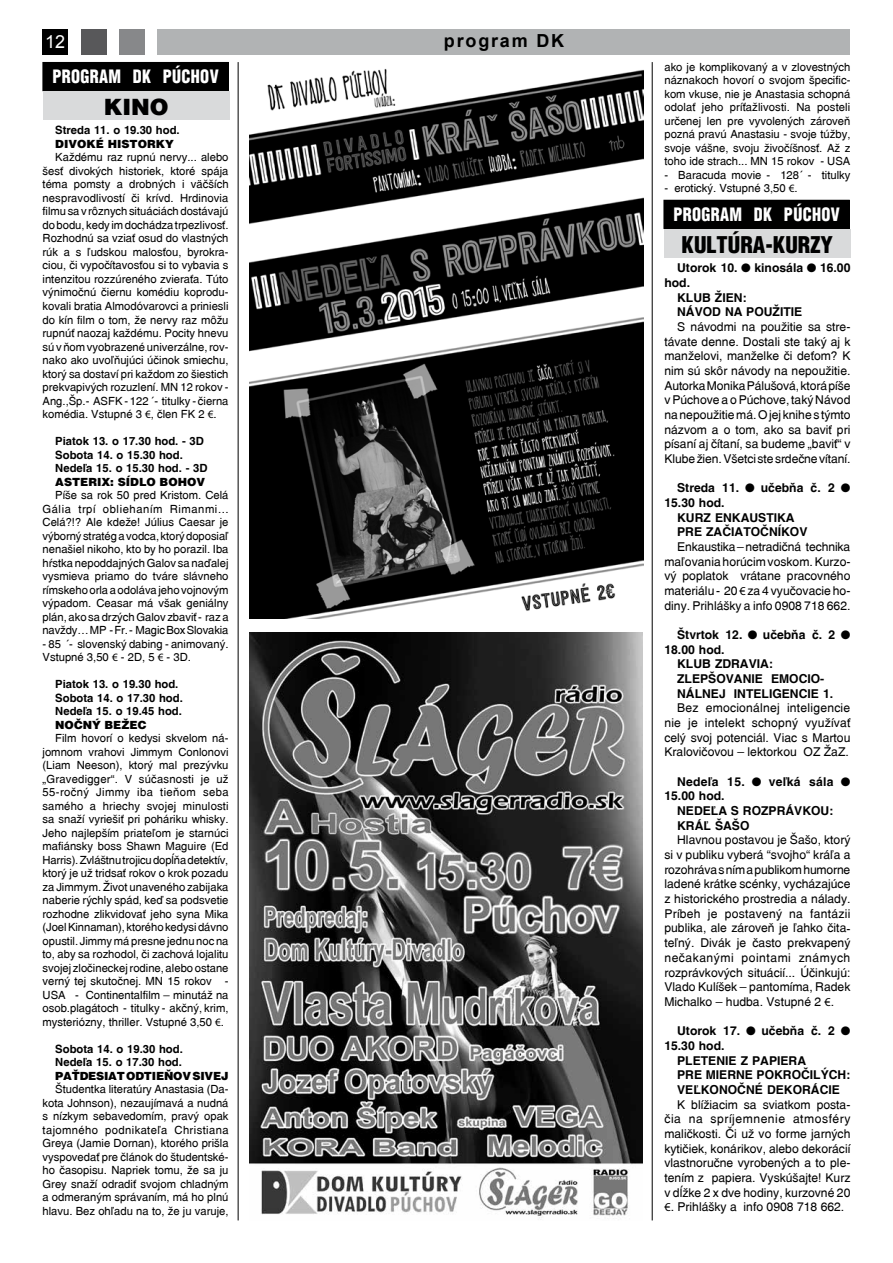
<style>
.page{position:relative;width:893px;height:1263px;background:#fff}
.page>*{position:absolute;margin:0;border:0;box-sizing:border-box;transform-origin:0 0}
.t1{font:900 22.5px "Switzerland Cond";color:#000}
.t2{font:900 22.5px "Switzerland";color:#000}
.t3{font:900 18px "Switzerland Cond";letter-spacing:.02em;color:#fff;scale:.9 1}
.t4{font:700 18px "Arial";letter-spacing:.1em;color:#000}
.t5{font:18px "Arial";color:#fff}
.t6{font:12.15px/14.7px "Switzerland";color:#000;text-align:justify}
.t7{font:700 12.15px/14.7px "Switzerland";color:#000}
.t8{font:700 12.15px/14.7px "Switzerland";letter-spacing:.02em;color:#000}
.t9{font:11.25px/13.5px "Switzerland";color:#000;text-align:justify}
.t10{font:700 11.25px/13.5px "Switzerland";color:#000}
.t11{font:900 11.25px "Switzerland";color:#000}
.t12{font:900 11.25px "Switzerland";letter-spacing:-.02em;color:#000}
.s1{font-family:"Myriad Pro"}
.s2{font-family:"Dixieland Normal";font-weight:400}
</style>
<div class="page">
<div style="left:157px;top:29px;width:693px;height:26px;background:#b1b3b4"></div>
<div style="left:43px;top:29px;width:25px;height:26px;background:#000"></div>
<div style="left:81px;top:29px;width:25px;height:26px;background:#58585a"></div>
<div style="left:119px;top:29px;width:26px;height:26px;background:#87888a"></div>
<div style="left:43px;top:62px;width:185px;height:29px;background:#000"></div>
<div style="left:43px;top:92px;width:186px;height:28px;background:#d9dadb"></div>
<div style="left:664px;top:200px;width:185px;height:28px;background:#000"></div>
<div style="left:664px;top:200px;width:186px;height:29px;border:1px solid #000"></div>
<div style="left:664px;top:229px;width:186px;height:29px;background:#d9dadb"></div>
<hr style="left:652px;top:62px;width:1px;height:1158px;background:#000">
<hr style="left:238px;top:62px;width:1px;height:1158px;background:#000">
<img style="left:250px;top:68px;width:393px;height:550px">
<img style="left:250px;top:632px;width:393px;height:588px">
<h2 class="t5" style="left:45px;top:30px;width:22px">12</h2>
<h2 class="t4" style="left:444px;top:29px;width:122px">program DK</h2>
<h2 class="t3" style="left:52px;top:65px;width:186px">PROGRAM DK PÚCHOV</h2>
<h1 class="t2" style="left:104px;top:94px;width:66px">KINO</h1>
<p class="t10" style="left:55px;top:124px;width:126px">Streda 11. o 19.30 hod.</p>
<p class="t11" style="left:55px;top:137px;width:120px">DIVOKÉ HISTORKY</p>
<p class="t9" style="left:43px;top:151px;width:188px;text-indent:13px">Každému raz rupnú nervy... alebo šesť divokých historiek, ktoré spája téma pomsty a drobných i väčších nespravodlivostí či krívd. Hrdinovia filmu sa v rôznych situáciách dostávajú do bodu, kedy im dochádza trpezlivosť.<br>Rozhodnú sa vziať osud do vlastných rúk a s ľudskou malosťou, byrokra&shy;ciou, či vypočítavosťou si to vybavia s intenzitou rozzúreného zvieraťa. Túto výnimočnú čiernu komédiu koprodu&shy;kovali bratia Almodóvarovci a priniesli do kín film o tom, že nervy raz môžu rupnúť naozaj každému. Pocity hnevu sú v ňom vyobrazené univerzálne, rov&shy;nako ako uvoľňujúci účinok smiechu, ktorý sa dostaví pri každom zo šiestich prekvapivých rozuzlení. MN 12 rokov - Ang.,Šp.- ASFK - 122 ´- titulky - čierna komédia. Vstupné 3 <span class="s1">€</span>, člen FK 2 <span class="s1">€</span>.</p>
<p class="t10" style="left:55px;top:434px;width:154px">Piatok 13. o 17.30 hod. - 3D<br>Sobota 14. o 15.30 hod.<br>Nedeľa 15. o 15.30 hod. - 3D</p>
<p class="t11" style="left:55px;top:475px;width:151px">ASTERIX: SÍDLO BOHOV</p>
<p class="t9" style="left:43px;top:488px;width:188px;text-indent:13px">Píše sa rok 50 pred Kristom. Celá Gália trpí obliehaním Rimanmi...<br>Celá?!? Ale kdeže! Július Caesar je výborný stratég a vodca, ktorý doposiaľ nenašiel nikoho, kto by ho porazil. Iba hŕstka nepoddajných Galov sa naďalej vysmieva priamo do tváre slávneho rímskeho orla a odoláva jeho vojnovým výpadom. Ceasar má však geniálny plán, ako sa drzých Galov zbaviť - raz a navždy… MP - Fr. - Magic Box Slovakia</p>
<p class="t9" style="left:43px;top:637px;width:188px">- 85 ´- slovenský dabing - animovaný.<br>Vstupné 3,50 <span class="s1">€</span> - 2D, 5 <span class="s1">€</span> - 3D.</p>
<p class="t10" style="left:55px;top:677px;width:129px">Piatok 13. o 19.30 hod.<br>Sobota 14. o 17.30 hod.<br>Nedeľa 15. o 19.45 hod.</p>
<p class="t11" style="left:55px;top:718px;width:93px">NOČNÝ BEŽEC</p>
<p class="t9" style="left:43px;top:731px;width:188px;text-indent:13px">Film hovorí o kedysi skvelom ná&shy;jomnom vrahovi Jimmym Conlonovi (Liam Neeson), ktorý mal prezývku „Gravedigger“. V súčasnosti je už 55-ročný Jimmy iba tieňom seba samého a hriechy svojej minulosti sa snaží vyriešiť pri poháriku whisky.<br>Jeho najlepším priateľom je starnúci mafiánsky boss Shawn Maguire (Ed Harris). Zvláštnu trojicu dopĺňa detektív, ktorý je už tridsať rokov o krok pozadu za Jimmym. Život unaveného zabijaka naberie rýchly spád, keď sa podsvetie rozhodne zlikvidovať jeho syna Mika (Joel Kinnaman), ktorého kedysi dávno opustil. Jimmy má presne jednu noc na to, aby sa rozhodol, či zachová lojalitu svojej zločineckej rodine, alebo ostane verný tej skutočnej. MN 15 rokov - USA - Continentalfilm – minutáž na osob.plagátoch - titulky - akčný, krim, mysteriózny, thriller. Vstupné 3,50 <span class="s1">€</span>.</p>
<p class="t10" style="left:55px;top:1042px;width:129px">Sobota 14. o 19.30 hod.<br>Nedeľa 15. o 17.30 hod.</p>
<p class="t12" style="left:55px;top:1069px;width:175px">PAŤDESIAT ODTIEŇOV SIVEJ</p>
<p class="t9" style="left:43px;top:1082px;width:188px;text-indent:13px">Študentka literatúry Anastasia (Da&shy;kota Johnson), nezaujímavá a nudná s nízkym sebavedomím, pravý opak tajomného podnikateľa Christiana Greya (Jamie Dornan), ktorého prišla vyspovedať pre článok do študentské&shy;ho časopisu. Napriek tomu, že sa ju Grey snaží odradiť svojom chladným a odmeraným správaním, má ho plnú hlavu. Bez ohľadu na to, že ju varuje,</p>
<p class="t9" style="left:664px;top:60px;width:188px">ako je komplikovaný a v zlovestných náznakoch hovorí o svojom špecific&shy;kom vkuse, nie je Anastasia schopná odolať jeho príťažlivosti. Na posteli určenej len pre vyvolených zároveň pozná pravú Anastasiu - svoje túžby, svoje vášne, svoju živočíšnosť. Až z toho ide strach... MN 15 rokov - USA</p>
<p class="t9" style="left:664px;top:168px;width:188px">- Baracuda movie - 128´ - titulky</p>
<p class="t9" style="left:664px;top:182px;width:135px">- erotický. Vstupné 3,50 <span class="s1">€</span>.</p>
<h2 class="t3" style="left:673px;top:203px;width:186px">PROGRAM DK PÚCHOV</h2>
<h1 class="t1" style="left:681px;top:230px;width:153px">KULTÚRA-KURZY</h1>
<p class="t7" style="left:677px;top:261px;width:175px">Utorok 10. <span class="s2">l</span> kinosála <span class="s2">l</span> 16.00</p>
<p class="t7" style="left:664px;top:275px;width:27px">hod.</p>
<p class="t7" style="left:677px;top:290px;width:71px">KLUB ŽIEN:</p>
<p class="t7" style="left:677px;top:305px;width:127px">NÁVOD NA POUŽITIE</p>
<p class="t6" style="left:664px;top:319px;width:188px;text-indent:13px">S návodmi na použitie sa stre&shy;távate denne. Dostali ste taký aj k manželovi, manželke či deťom? K nim sú skôr návody na nepoužitie.<br>Autorka Monika Pálušová, ktorá píše v Púchove a o Púchove, taký Návod na nepoužitie má. O jej knihe s týmto názvom a o tom, ako sa baviť pri písaní aj čítaní, sa budeme „baviť“ v Klube žien. Všetci ste srdečne vítaní.</p>
<p class="t7" style="left:677px;top:481px;width:175px">Streda 11. <span class="s2">l</span> učebňa č. 2 <span class="s2">l</span></p>
<p class="t7" style="left:664px;top:495px;width:62px">15.30 hod.</p>
<p class="t7" style="left:677px;top:510px;width:119px">KURZ ENKAUSTIKA</p>
<p class="t7" style="left:677px;top:525px;width:132px">PRE ZAČIATOČNÍKOV</p>
<p class="t6" style="left:664px;top:539px;width:188px;text-indent:13px">Enkaustika – netradičná technika maľovania horúcim voskom. Kurzo&shy;vý poplatok vrátane pracovného materiálu - 20 <span class="s1">€</span> za 4 vyučovacie ho&shy;diny. Prihlášky a info 0908 718 662.</p>
<p class="t7" style="left:677px;top:627px;width:175px">Štvrtok 12. <span class="s2">l</span> učebňa č. 2 <span class="s2">l</span></p>
<p class="t7" style="left:664px;top:642px;width:62px">18.00 hod.</p>
<p class="t7" style="left:677px;top:657px;width:97px">KLUB ZDRAVIA:</p>
<p class="t7" style="left:677px;top:671px;width:149px">ZLEPŠOVANIE EMOCIO-</p>
<p class="t7" style="left:677px;top:686px;width:157px">NÁLNEJ INTELIGENCIE 1.</p>
<p class="t6" style="left:664px;top:701px;width:188px;text-indent:13px">Bez emocionálnej inteligencie nie je intelekt schopný využívať celý svoj potenciál. Viac s Martou Kralovičovou – lektorkou OZ ŽaZ.</p>
<p class="t8" style="left:664px;top:774px;width:188px;text-indent:13px">Nedeľa 15. <span class="s2">l</span> veľká sála <span class="s2">l<br></span>15.00 hod.</p>
<p class="t7" style="left:677px;top:803px;width:158px">NEDEĽA S ROZPRÁVKOU:<br>KRÁĽ ŠAŠO</p>
<p class="t6" style="left:664px;top:833px;width:188px;text-indent:13px">Hlavnou postavou je Šašo, ktorý si v publiku vyberá “svojho“ kráľa a rozohráva s ním a publikom humorne ladené krátke scénky, vycházajúce z historického prostredia a nálady.<br>Príbeh je postavený na fantázii publika, ale zároveň je ľahko čita&shy;teľný. Divák je často prekvapený nečakanými pointami známych rozprávkových situácií... Účinkujú:<br>Vlado Kulíšek – pantomíma, Radek Michalko – hudba. Vstupné 2 <span class="s1">€</span>.</p>
<p class="t7" style="left:677px;top:1023px;width:175px">Utorok 17. <span class="s2">l</span> učebňa č. 2 <span class="s2">l</span></p>
<p class="t7" style="left:664px;top:1038px;width:62px">15.30 hod.</p>
<p class="t7" style="left:677px;top:1053px;width:131px">PLETENIE Z PAPIERA</p>
<p class="t7" style="left:677px;top:1067px;width:175px">PRE MIERNE POKROČILÝCH:</p>
<p class="t7" style="left:677px;top:1082px;width:164px">VEĽKONOČNÉ DEKORÁCIE</p>
<p class="t6" style="left:664px;top:1097px;width:188px;text-indent:13px">K blížiacim sa sviatkom posta&shy;čia na spríjemnenie atmosféry maličkosti. Či už vo forme jarných kytičiek, konárikov, alebo dekorácií vlastnoručne vyrobených a to ple&shy;tením z papiera. Vyskúšajte! Kurz v dĺžke 2 x dve hodiny, kurzovné 20 <span class="s1">€</span>. Prihlášky a info 0908 718 662.</p>
</div>
